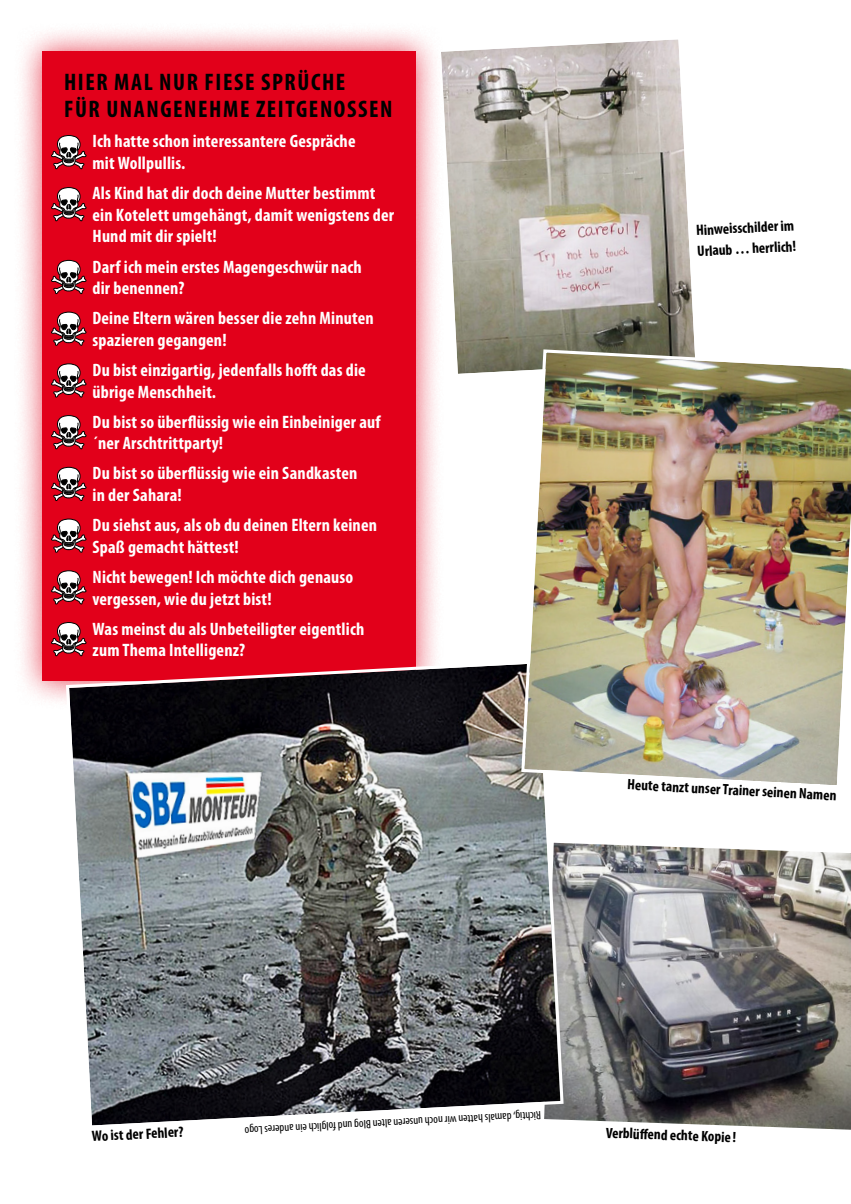
<style>
.page{position:relative;width:851px;height:1204px;background:#fff}
.page>*{position:absolute;margin:0;border:0;box-sizing:border-box;transform-origin:0 0}
.t1{font:700 condensed 24px/27px "Myriad Pro";letter-spacing:.065em;color:#000}
.t2{font:700 condensed 18px/21.6px "Myriad Pro";letter-spacing:.01em;color:#fff}
.t3{font:700 condensed 15px/21px "Myriad Pro";color:#000}
.t4{font:condensed 12px "Myriad Pro";color:#000}
</style>
<div class="page">
<svg style="left:444px;top:39px;width:251px;height:335px;background:#b6b0a8"></svg>
<div style="left:14px;top:22px;width:430px;height:687px;background:#e2001a;opacity:.75"></div>
<div style="left:43px;top:51px;width:372px;height:629px;background:#e2001a"></div>
<hr style="left:0;top:1014px;width:1px;height:189px;background:#0072ba">
<img style="left:565px;top:843px;width:285px;height:286px">
<svg style="left:64px;top:658px;width:501px;height:468px;background:#706c6f"></svg>
<img style="left:519px;top:348px;width:331px;height:442px">
<svg style="left:51px;top:135px;width:35px;height:34px"></svg>
<svg style="left:51px;top:187px;width:35px;height:34px"></svg>
<svg style="left:51px;top:260px;width:35px;height:34px"></svg>
<svg style="left:51px;top:312px;width:35px;height:34px"></svg>
<svg style="left:51px;top:363px;width:35px;height:34px"></svg>
<svg style="left:51px;top:415px;width:35px;height:34px"></svg>
<svg style="left:51px;top:467px;width:35px;height:34px"></svg>
<svg style="left:51px;top:518px;width:35px;height:34px"></svg>
<svg style="left:51px;top:570px;width:35px;height:34px"></svg>
<svg style="left:51px;top:622px;width:35px;height:34px"></svg>
<h1 class="t1" style="left:64px;top:69px;width:327px">Hier mal nu r fiese Sprüche<br>für unangenehme Zeitgenossen</h1>
<p class="t2" style="left:92px;top:131px;width:264px">Ich hatte schon interessantere Gespräche mit Wollpullis.</p>
<p class="t2" style="left:92px;top:183px;width:303px">Als Kind hat dir doch deine Mutter bestimmt ein Kotelett umgehängt, damit wenigstens der<br>Hund mit dir spielt!</p>
<p class="t2" style="left:92px;top:256px;width:270px">Darf ich mein erstes Magengeschwür nach dir benennen?</p>
<p class="t2" style="left:92px;top:308px;width:282px">Deine Eltern wären besser die zehn Minuten spazieren gegangen!</p>
<p class="t2" style="left:92px;top:359px;width:275px">Du bist einzigartig, jedenfalls hofft das die übrige Menschheit.</p>
<p class="t2" style="left:92px;top:411px;width:289px">Du bist so überflüssig wie ein Einbeiniger auf ´ner Arschtrittparty!</p>
<p class="t2" style="left:92px;top:463px;width:266px">Du bist so überflüssig wie ein Sandkasten in der Sahara!</p>
<p class="t2" style="left:92px;top:514px;width:286px">Du siehst aus, als ob du deinen Eltern keinen<br>Spaß gemacht hättest!</p>
<p class="t2" style="left:92px;top:566px;width:262px">Nicht bewegen! Ich möchte dich genauso vergessen, wie du jetzt bist!</p>
<p class="t2" style="left:92px;top:618px;width:273px">Was meinst du als Unbeteiligter eigentlich zum Thema Intelligenz?</p>
<p class="t3" style="left:695px;top:220px;width:100px;rotate:-3deg">Hinweisschilderim<br>Urlaub … herrlich!</p>
<p class="t3" style="left:627px;top:774px;width:211px;rotate:3deg">Heute tanzt unserTrainerseinen Namen</p>
<p class="t3" style="left:91px;top:1125px;width:93px;rotate:-3deg">Wo ist derFehler?</p>
<p class="t4" style="left:541px;top:1121px;width:298px;rotate:177deg">Richtig, damals hatten wir noch unseren alten Blog und folglich ein anderes Logo</p>
<p class="t3" style="left:606px;top:1122px;width:132px;rotate:2deg">Verblüff end echte Kopie !</p>
</div>
